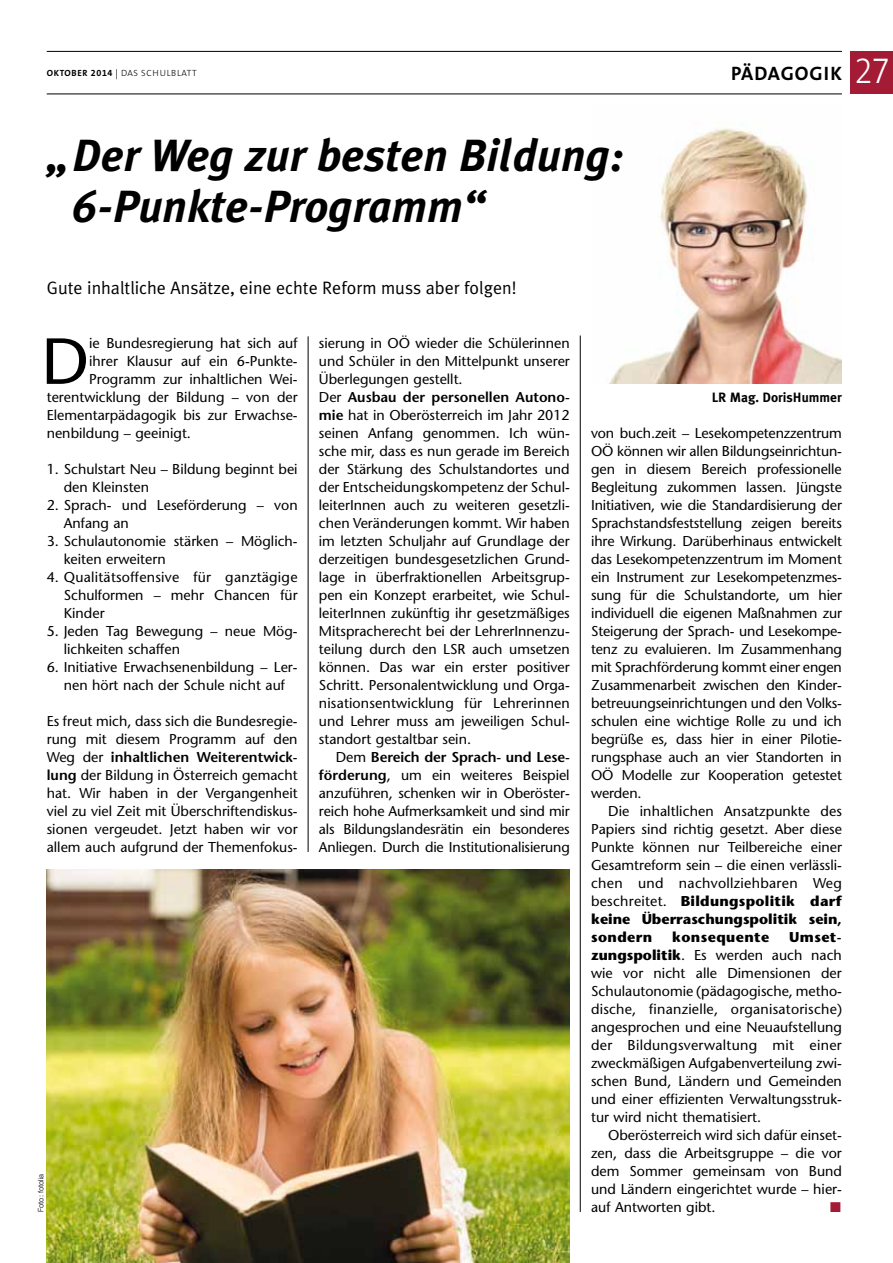
<style>
.page{position:relative;width:893px;height:1263px;background:#fff}
.page>*{position:absolute;margin:0;border:0;box-sizing:border-box;transform-origin:0 0}
.t1{font:500 64.95px "Stone Sans Std";color:#000}
.t2{font:italic 700 45px/51px "Meta Plus";color:#000}
.t3{font:700 19.5px "The Sans";color:#000}
.t4{font:18px "Meta Plus Normal";color:#000}
.t5{font:500 14.25px/18px "Stone Sans Std";color:#000;text-align:justify}
.t6{font:700 14.25px "Stone Sans Std";letter-spacing:.03em;color:#000}
.t7{font:14.25px "Zapf Dingbats ITC";color:#a41b35}
.t8{font:700 13.5px "Meta Plus";color:#000}
.t9{font:300 9px "The Sans";letter-spacing:.07em;color:#000}
.t10{font:300 7.5px "Helvetica Neue LT Com";color:#000}
.s1{font-weight:700}
.s2{font-family:"The Sans Bold Expert";font-weight:400}
.s3{font-family:"Helvetica Neue LT Com";font-weight:400;font-stretch:condensed;font-size:13.5px}
.s4{font-family:"The Sans Light Expert";font-weight:400;font-size:36px;color:#fff}
.s5{font-weight:600}
</style>
<div class="page">
<img style="left:609px;top:127px;width:233px;height:257px">
<hr style="left:308px;top:336px;width:1px;height:516px;background:#000">
<hr style="left:580px;top:335px;width:1px;height:877px;background:#000">
<img style="left:47px;top:870px;width:523px;height:393px">
<hr style="left:47px;top:51px;width:795px;height:1px;background:#000">
<hr style="left:47px;top:94px;width:795px;height:1px;background:#000">
<div style="left:850px;top:51px;width:43px;height:43px;background:#a41b35"></div>
<p class="t9" style="left:47px;top:66px;width:152px"><span class="s1">OKTOBER</span> <span class="s2">2014</span> <span class="s3">|</span> DAS SCHULBLATT</p>
<h3 class="t3" style="left:731px;top:57px;width:13px">Päd</h3>
<h3 class="t3" style="left:768px;top:57px;width:123px">agogi k <span class="s4">27</span></h3>
<h2 class="t2" style="left:72px;top:130px;width:553px;text-indent:-26px">„Der Weg zur besten Bildung:<br>6-Punkte-Programm“</h2>
<p class="t4" style="left:47px;top:278px;width:471px">Gute inhaltliche Ansätze, eine echte Reform muss aber folgen!</p>
<h1 class="t1" style="left:41px;top:323px;width:49px">D</h1>
<p class="t5" style="left:89px;top:334px;width:210px">ie Bundesregierung hat sich auf</p>
<p class="t5" style="left:89px;top:352px;width:210px">ihrer Klausur auf ein 6-Punkte-</p>
<p class="t5" style="left:89px;top:370px;width:210px">Programm zur inhaltlichen Wei-</p>
<p class="t5" style="left:47px;top:388px;width:252px">terentwicklung der Bildung – von der</p>
<p class="t5" style="left:47px;top:406px;width:252px">Elementarpädagogik bis zur Erwachse-</p>
<p class="t5" style="left:47px;top:424px;width:146px">nenbildung – geeinigt.</p>
<p class="t5" style="left:64px;top:460px;width:235px;text-indent:-17px">1. Schulstart Neu – Bildung beginnt bei den Kleinsten</p>
<p class="t5" style="left:64px;top:496px;width:235px;text-indent:-17px">2. Sprach- und Leseförderung – von<br>Anfang an</p>
<p class="t5" style="left:64px;top:532px;width:235px;text-indent:-17px">3. Schulautonomie stärken – Möglich&shy;keiten erweitern</p>
<p class="t5" style="left:64px;top:568px;width:235px;text-indent:-17px">4. Qualitätsoffensive für ganztägige Schulformen – mehr Chancen für Kinder</p>
<p class="t5" style="left:64px;top:622px;width:235px;text-indent:-17px">5. Jeden Tag Bewegung – neue Mög&shy;lichkeiten schaffen</p>
<p class="t5" style="left:47px;top:658px;width:252px;text-align:center">6. Initiative Erwachsenenbildung – Ler&shy;nen hört nach der Schule nicht auf</p>
<p class="t5" style="left:47px;top:712px;width:252px">Es freut mich, dass sich die Bundesregie&shy;rung mit diesem Programm auf den Weg der <span class="s5">inhaltlichen Weiterentwick&shy;lung</span> der Bildung in Österreich gemacht hat. Wir haben in der Vergangenheit viel zu viel Zeit mit Überschriftendiskus&shy;sionen vergeudet. Jetzt haben wir vor allem auch aufgrund der Themenfokus-</p>
<p class="t5" style="left:319px;top:334px;width:252px;text-align:left">sierung in OÖ wieder die Schülerinnen und Schüler in den Mittelpunkt unserer Überlegungen gestellt.<br>Der <span class="s5">Ausbau der personellen Autono&shy;mie</span> hat in Oberösterreich im Jahr 2012 seinen Anfang genommen. Ich wün&shy;sche mir, dass es nun gerade im Bereich der Stärkung des Schulstandortes und der Entscheidungskompetenz der Schul&shy;leiterInnen auch zu weiteren gesetzli&shy;chen Veränderungen kommt. Wir haben im letzten Schuljahr auf Grundlage der derzeitigen bundesgesetzlichen Grund&shy;lage in überfraktionellen Arbeitsgrup&shy;pen ein Konzept erarbeitet, wie Schul&shy;leiterInnen zukünftig ihr gesetzmäßiges Mitspracherecht bei der LehrerInnenzu&shy;teilung durch den LSR auch umsetzen können. Das war ein erster positiver Schritt. Personalentwicklung und Orga&shy;nisationsentwicklung für Lehrerinnen und Lehrer muss am jeweiligen Schul&shy;standort gestaltbar sein.</p>
<p class="t5" style="left:319px;top:748px;width:252px;text-indent:17px">Dem <span class="s5">Bereich der Sprach- und Lese&shy;förderung</span>, um ein weiteres Beispiel anzuführen, schenken wir in Oberöster&shy;reich hohe Aufmerksamkeit und sind mir als Bildungslandesrätin ein besonderes Anliegen. Durch die Institutionalisierung</p>
<p class="t10" style="left:36px;top:1212px;width:39px;rotate:-90deg">Foto: fotolia</p>
<p class="t8" style="left:712px;top:389px;width:132px">LR Mag. DorisHummer</p>
<p class="t5" style="left:591px;top:424px;width:252px">von buch.zeit – Lesekompetenzzentrum OÖ können wir allen Bildungseinrichtun&shy;gen in diesem Bereich professionelle Begleitung zukommen lassen. Jüngste Initiativen, wie die Standardisierung der Sprachstandsfeststellung zeigen bereits ihre Wirkung. Darüberhinaus entwickelt das Lesekompetenzzentrum im Moment ein Instrument zur Lesekompetenzmes&shy;sung für die Schulstandorte, um hier individuell die eigenen Maßnahmen zur Steigerung der Sprach- und Lesekompe&shy;tenz zu evaluieren. Im Zusammenhang mit Sprachförderung kommt einer engen Zusammenarbeit zwischen den Kinder&shy;betreuungseinrichtungen und den Volks&shy;schulen eine wichtige Rolle zu und ich begrüße es, dass hier in einer Pilotie&shy;rungsphase auch an vier Standorten in OÖ Modelle zur Kooperation getestet werden.</p>
<p class="t5" style="left:591px;top:802px;width:252px;text-indent:17px">Die inhaltlichen Ansatzpunkte des Papiers sind richtig gesetzt. Aber diese Punkte können nur Teilbereiche einer Gesamtreform sein – die einen verlässli&shy;chen und nachvollziehbaren Weg beschreitet. <span class="s1">Bildungspolitik darf keine Überraschungspolitik sein, sondern</span></p>
<p class="t6" style="left:672px;top:928px;width:99px">konsequente</p>
<p class="t5" style="left:591px;top:928px;width:253px;text-indent:198px"><span class="s1">Umset&shy;zungspolitik</span>. Es werden auch nach wie vor nicht alle Dimensionen der Schulautonomie (pädagogische, metho&shy;dische, finanzielle, organisatorische) angesprochen und eine Neuaufstellung der Bildungsverwaltung mit einer zweckmäßigen Aufgabenverteilung zwi&shy;schen Bund, Ländern und Gemeinden und einer effizienten Verwaltungsstruk&shy;tur wird nicht thematisiert.</p>
<p class="t5" style="left:591px;top:1126px;width:252px;text-indent:17px">Oberösterreich wird sich dafür einset&shy;zen, dass die Arbeitsgruppe – die vor dem Sommer gemeinsam von Bund und Ländern eingerichtet wurde – hier&shy;auf Antworten gibt.</p>
<p class="t7" style="left:830px;top:1200px;width:12px">■</p>
</div>
